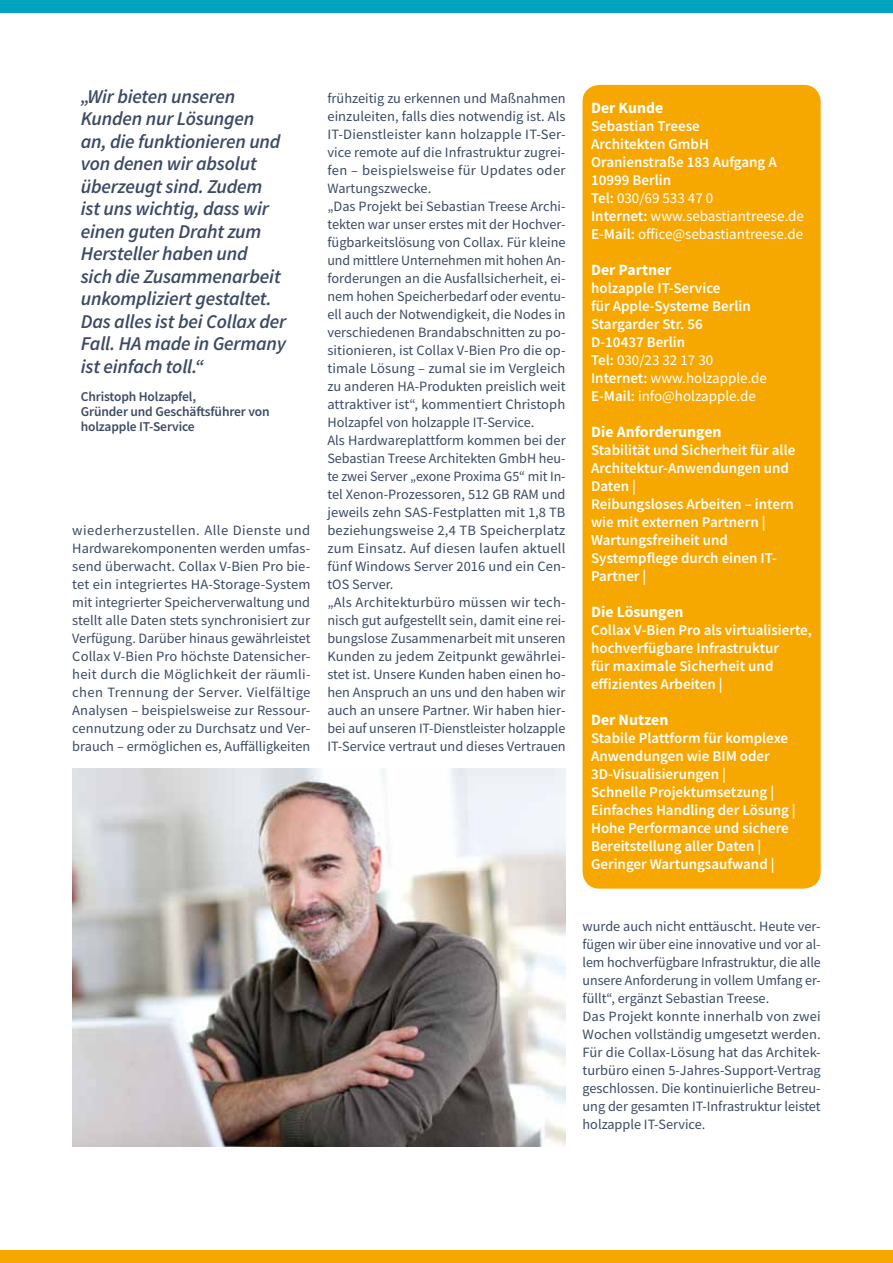
<style>
.page{position:relative;width:893px;height:1263px;background:#fff}
.page>*{position:absolute;margin:0;border:0;box-sizing:border-box;transform-origin:0 0}
.t1{font:italic 600 19.5px/22.5px "Source Sans Pro";letter-spacing:-.01em;color:#3c4a63}
.t2{font:700 15.75px "Source Sans Pro";color:#fff}
.t3{font:600 15px/18px "Source Sans Pro";color:#fff}
.t4{font:14.25px/18px "Source Sans Pro";color:#3c4a63}
.t5{font:600 13.5px/15px "Source Sans Pro";letter-spacing:-.01em;color:#3c4a63}
.s1{font-weight:400}
</style>
<div class="page">
<img style="left:72px;top:769px;width:494px;height:378px">
<div style="left:583px;top:85px;width:238px;height:804px;background:#f7a800;border-radius:17px"></div>
<div style="left:0;top:0;width:893px;height:13px;background:#00a3bf"></div>
<div style="left:0;top:1250px;width:893px;height:13px;background:#f7a800"></div>
<p class="t1" style="left:81px;top:85px;width:207px">„Wir bieten unseren<br>Kunden nur Lösungen<br>an, die funktionieren und von denen wir absolut überzeugt sind. Zudem ist uns wichtig, dass wir einen guten Draht zum<br>Hersteller haben und<br>sich die Zusammenarbeit unkompliziert gestaltet.<br>Das alles ist bei Collax der<br>Fall. HA made in Germany ist einfach toll.“</p>
<p class="t5" style="left:81px;top:388px;width:190px">Christoph Holzapfel,<br>Gründer und Geschäftsführer von holzapple IT-Service</p>
<p class="t4" style="left:72px;top:521px;width:240px;text-align:justify">wiederherzustellen. Alle Dienste und Hardwarekomponenten werden umfas&shy;send überwacht. Collax V-Bien Pro bie&shy;tet ein integriertes HA-Storage-System mit integrierter Speicherverwaltung und stellt alle Daten stets synchronisiert zur Verfügung. Darüber hinaus gewährleistet Collax V-Bien Pro höchste Datensicher&shy;heit durch die Möglichkeit der räumli&shy;chen Trennung der Server. Vielfältige Analysen – beispielsweise zur Ressour&shy;cennutzung oder zu Durchsatz und Ver&shy;brauch – ermöglichen es, Auffälligkeiten</p>
<p class="t4" style="left:327px;top:89px;width:240px">frühzeitig zu erkennen und Maßnahmen einzuleiten, falls dies notwendig ist. Als IT-Dienstleister kann holzapple IT-Ser&shy;vice remote auf die Infrastruktur zugrei&shy;fen – beispielsweise für Updates oder Wartungszwecke.<br>„Das Projekt bei Sebastian Treese Archi&shy;tekten war unser erstes mit der Hochver&shy;fügbarkeitslösung von Collax. Für kleine und mittlere Unternehmen mit hohen An&shy;forderungen an die Ausfallsicherheit, ei&shy;nem hohen Speicherbedarf oder eventu&shy;ell auch der Notwendigkeit, die Nodes in verschiedenen Brandabschnitten zu po&shy;sitionieren, ist Collax V-Bien Pro die op&shy;timale Lösung – zumal sie im Vergleich zu anderen HA-Produkten preislich weit attraktiver ist“, kommentiert Christoph Holzapfel von holzapple IT-Service.<br>Als Hardwareplattform kommen bei der Sebastian Treese Architekten GmbH heu&shy;te zwei Server „exone Proxima G5“ mit In&shy;tel Xenon-Prozessoren, 512 GB RAM und jeweils zehn SAS-Festplatten mit 1,8 TB beziehungsweise 2,4 TB Speicherplatz zum Einsatz. Auf diesen laufen aktuell fünf Windows Server 2016 und ein Cen&shy;tOS Server.<br>„Als Architekturbüro müssen wir tech&shy;nisch gut aufgestellt sein, damit eine rei&shy;bungslose Zusammenarbeit mit unseren Kunden zu jedem Zeitpunkt gewährlei&shy;stet ist. Unsere Kunden haben einen ho&shy;hen Anspruch an uns und den haben wir auch an unsere Partner. Wir haben hier&shy;bei auf unseren IT-Dienstleister holzapple IT-Service vertraut und dieses Vertrauen</p>
<p class="t2" style="left:591px;top:97px;width:74px">Der Kunde</p>
<p class="t3" style="left:591px;top:117px;width:214px">Sebastian Treese<br>Architekten GmbH<br>Oranienstraße 183 Aufgang A<br>10999 Berlin<br>Tel: <span class="s1">030/69 533 47 0<br></span>Internet: <span class="s1">www.sebastiantreese.de<br></span>E-Mail: <span class="s1">office@sebastiantreese.de</span></p>
<p class="t2" style="left:591px;top:259px;width:82px">Der Partner</p>
<p class="t3" style="left:591px;top:279px;width:177px">holzapple IT-Service<br>für Apple-Systeme Berlin<br>Stargarder Str. 56<br>D-10437 Berlin<br>Tel: <span class="s1">030/23 32 17 30<br></span>Internet: <span class="s1">www.holzapple.de<br></span>E-Mail: <span class="s1">info@holzapple.de</span></p>
<p class="t2" style="left:591px;top:421px;width:132px">Die Anforderungen</p>
<p class="t3" style="left:591px;top:441px;width:206px">Stabilität und Sicherheit für alle<br>Architektur-Anwendungen und<br>Daten |<br>Reibungsloses Arbeiten – intern wie mit externen Partnern |<br>Wartungsfreiheit und<br>Systempflege durch einen IT-<br>Partner |</p>
<p class="t2" style="left:591px;top:601px;width:94px">Die Lösungen</p>
<p class="t3" style="left:591px;top:621px;width:222px">Collax V-Bien Pro als virtualisierte, hochverfügbare Infrastruktur<br>für maximale Sicherheit und effizientes Arbeiten |</p>
<p class="t2" style="left:591px;top:709px;width:79px">Der Nutzen</p>
<p class="t3" style="left:591px;top:729px;width:206px">Stabile Plattform für komplexe<br>Anwendungen wie BIM oder<br>3D-Visualisierungen |<br>Schnelle Projektumsetzung |<br>Einfaches Handling der Lösung |<br>Hohe Performance und sichere<br>Bereitstellung aller Daten |<br>Geringer Wartungsaufwand |</p>
<p class="t4" style="left:583px;top:917px;width:240px">wurde auch nicht enttäuscht. Heute ver&shy;fügen wir über eine innovative und vor al&shy;lem hochverfügbare Infrastruktur, die alle unsere Anforderung in vollem Umfang er&shy;füllt“, ergänzt Sebastian Treese.<br>Das Projekt konnte innerhalb von zwei Wochen vollständig umgesetzt werden.<br>Für die Collax-Lösung hat das Architek&shy;turbüro einen 5-Jahres-Support-Vertrag geschlossen. Die kontinuierliche Betreu&shy;ung der gesamten IT-Infrastruktur leistet holzapple IT-Service.</p>
</div>
